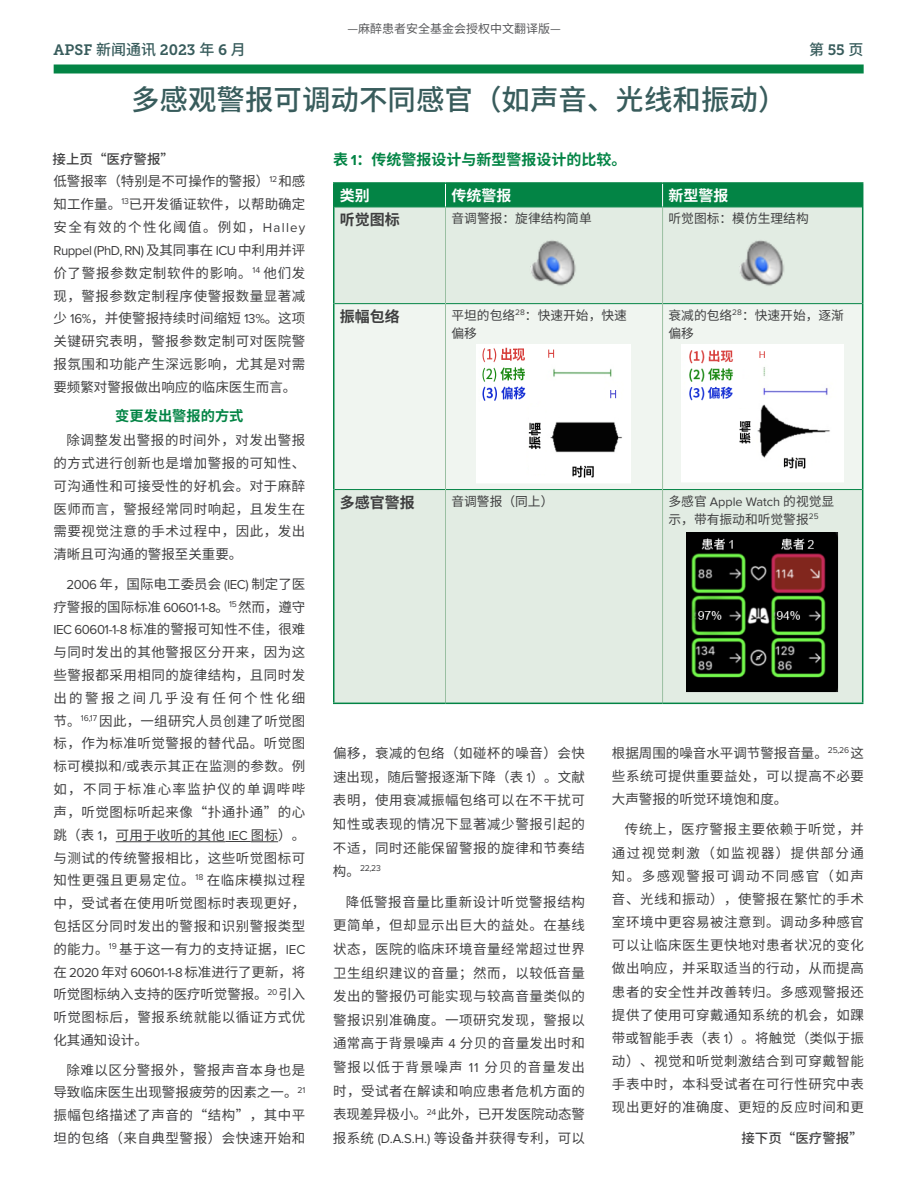
<style>
.page{position:relative;width:918px;height:1188px;background:#fff}
.page>*{position:absolute;margin:0;border:0;box-sizing:border-box;transform-origin:0 0}
.t1{font:500 28.5px "Source Han Sans CN";color:#385c5c}
.t2{font:700 15px "Source Han Sans CN";color:#038445}
.t3{font:15px "Museo Slab 700";color:#385c5c}
.t4{font:700 15px "Source Han Sans CN";color:#3e3e3f}
.t5{font:700 15px "Source Han Sans CN";color:#fff}
.t6{font:500 15px "Source Han Sans CN";color:#385c5c}
.t7{font:700 14.25px "Source Han Sans CN";color:#038445}
.t8{font:13.5px/22.8px "Source Han Sans CN";letter-spacing:.04em;color:#3e3e3f;text-align:justify}
.t9{font:13.5px "Proxima Nova";letter-spacing:-.035em;color:#3e3e3f}
.t10{font:500 13.5px "Source Han Sans CN";color:#3e3e3f}
.t11{font:12.75px/18px "Source Han Sans CN";color:#3e3e3f}
.t12{font:12.75px "Proxima Nova";color:#3e3e3f}
.t13{font:12px "Source Han Sans CN";color:#57585a}
.t14{font:8.7px "Proxima Nova";color:#3e3e3f}
.s1{font-family:"Source Han Sans CN";font-weight:500}
.s2{font-family:"Museo Slab 700";font-weight:400}
.s3{font-family:"Proxima Nova"}
.s4{font-family:"Source Han Sans CN"}
.s5{font-family:"Source Han Sans CN";font-size:13.5px}
</style>
<div class="page">
<div style="left:54px;top:64px;width:810px;height:10px;background:#038445"></div>
<hr style="left:116px;top:841px;width:109px;height:1px;background:#3e3e3f">
<svg style="left:225px;top:841px;width:53px;height:1px"></svg>
<div style="left:334px;top:208px;width:528px;height:495px;background:#e2ece3"></div>
<div style="left:334px;top:304px;width:528px;height:185px;background:#f0f5f0"></div>
<hr style="left:334px;top:207px;width:112px;height:1px;background:#038445">
<hr style="left:446px;top:207px;width:217px;height:1px;background:#038445">
<hr style="left:663px;top:207px;width:199px;height:1px;background:#038445">
<hr style="left:334px;top:303px;width:111px;height:1px;background:#038445">
<hr style="left:446px;top:303px;width:216px;height:1px;background:#038445">
<hr style="left:663px;top:303px;width:199px;height:1px;background:#038445">
<hr style="left:334px;top:489px;width:111px;height:1px;background:#038445">
<hr style="left:446px;top:489px;width:216px;height:1px;background:#038445">
<hr style="left:663px;top:489px;width:199px;height:1px;background:#038445">
<hr style="left:445px;top:207px;width:1px;height:97px;background:#9abfa2">
<hr style="left:662px;top:207px;width:1px;height:97px;background:#9abfa2">
<hr style="left:445px;top:304px;width:1px;height:186px;background:#9abfa2">
<hr style="left:662px;top:304px;width:1px;height:186px;background:#9abfa2">
<hr style="left:445px;top:490px;width:1px;height:213px;background:#9abfa2">
<hr style="left:662px;top:490px;width:1px;height:213px;background:#9abfa2">
<hr style="left:333px;top:182px;width:113px;height:2px;background:#038445">
<hr style="left:446px;top:182px;width:217px;height:2px;background:#038445">
<hr style="left:663px;top:182px;width:200px;height:2px;background:#038445">
<div style="left:333px;top:183px;width:530px;height:24px;background:#038445"></div>
<hr style="left:333px;top:207px;width:1px;height:97px;background:#038445">
<hr style="left:862px;top:207px;width:1px;height:97px;background:#038445">
<hr style="left:333px;top:304px;width:1px;height:186px;background:#038445">
<hr style="left:862px;top:304px;width:1px;height:186px;background:#038445">
<hr style="left:333px;top:490px;width:1px;height:213px;background:#038445">
<hr style="left:862px;top:490px;width:1px;height:213px;background:#038445">
<hr style="left:333px;top:703px;width:113px;height:1px;background:#038445">
<hr style="left:446px;top:703px;width:217px;height:1px;background:#038445">
<hr style="left:663px;top:703px;width:200px;height:1px;background:#038445">
<img style="left:515px;top:230px;width:78px;height:68px">
<img style="left:724px;top:230px;width:78px;height:68px">
<img style="left:477px;top:345px;width:153px;height:139px">
<img style="left:681px;top:345px;width:163px;height:138px">
<img style="left:686px;top:533px;width:153px;height:160px">
<p class="t13" style="left:347px;top:21px;width:215px">—麻醉患者安全基金会授权中文翻译版—</p>
<p class="t3" style="left:54px;top:41px;width:194px">APSF <span class="s1">新闻通讯</span> 2023 <span class="s1">年</span> 6 <span class="s1">月</span></p>
<p class="t6" style="left:809px;top:41px;width:56px">第 <span class="s2">55</span> 页</p>
<h1 class="t1" style="left:131px;top:83px;width:657px">多感观警报可调动不同感官（如声音、光线和振动）</h1>
<p class="t10" style="left:53px;top:151px;width:123px">接上页“医疗警报”</p>
<p class="t8" style="left:53px;top:170px;width:254px">低警报率（特别是不可操作的警报）<sup>12</sup> 和感知工作量。<sup>13</sup>已开发循证软件，以帮助确定安全有效的个性化阈值。例如，<span class="s3">Halley</span></p>
<p class="t9" style="left:53px;top:243px;width:254px">Ruppel (PhD, RN) <span class="s4">及其同事在</span> ICU <span class="s4">中利用并评</span></p>
<p class="t8" style="left:53px;top:262px;width:254px">价了警报参数定制软件的影响。<sup>14</sup> 他们发现，警报参数定制程序使警报数量显著减少 <span class="s3">16%</span>，并使警报持续时间缩短 <span class="s3">13%</span>。这项关键研究表明，警报参数定制可对医院警报氛围和功能产生深远影响，尤其是对需要频繁对警报做出响应的临床医生而言。</p>
<p class="t7" style="left:115px;top:408px;width:130px">变更发出警报的方式</p>
<p class="t8" style="left:53px;top:429px;width:253px;text-indent:13px">除调整发出警报的时间外，对发出警报的方式进行创新也是增加警报的可知性、可沟通性和可接受性的好机会。对于麻醉医师而言，警报经常同时响起，且发生在需要视觉注意的手术过程中，因此，发出清晰且可沟通的警报至关重要。</p>
<p class="t8" style="left:53px;top:573px;width:254px;text-indent:13px"><span class="s3">2006</span> 年，国际电工委员会 <span class="s3">(IEC)</span> 制定了医疗警报的国际标准 <span class="s3">60601-1-8</span>。<sup>15</sup> 然而，遵守<span class="s3">IEC 60601-1-8</span> 标准的警报可知性不佳，很难与同时发出的其他警报区分开来，因为这些警报都采用相同的旋律结构，且同时发出的警报之间几乎没有任何个性化细节。<sup>16,17</sup> 因此，一组研究人员创建了听觉图标，作为标准听觉警报的替代品。听觉图标可模拟和<span class="s3">/</span>或表示其正在监测的参数。例如，不同于标准心率监护仪的单调哔哔声，听觉图标听起来像“扑通扑通”的心跳（表 <span class="s3">1</span>，可用于收听的其他 <span class="s3">IEC</span> 图标）。与测试的传统警报相比，这些听觉图标可知性更强且更易定位。<sup>18</sup> 在临床模拟过程中，受试者在使用听觉图标时表现更好，包括区分同时发出的警报和识别警报类型的能力。<sup>19</sup> 基于这一有力的支持证据，<span class="s3">IEC</span></p>
<p class="t9" style="left:53px;top:964px;width:254px"><span class="s4">在</span> 2020 <span class="s4">年对</span> 60601-1-8 <span class="s4">标准进行了更新，将</span></p>
<p class="t8" style="left:53px;top:983px;width:253px">听觉图标纳入支持的医疗听觉警报。<sup>20</sup> 引入听觉图标后，警报系统就能以循证方式优化其通知设计。</p>
<p class="t8" style="left:53px;top:1059px;width:254px;text-indent:13px">除难以区分警报外，警报声音本身也是导致临床医生出现警报疲劳的因素之一。<sup>21</sup>振幅包络描述了声音的“结构”，其中平坦的包络（来自典型警报）会快速开始和</p>
<p class="t2" style="left:333px;top:151px;width:295px">表 <span class="s3">1</span>：传统警报设计与新型警报设计的比较。</p>
<p class="t5" style="left:340px;top:187px;width:31px">类别</p>
<p class="t5" style="left:452px;top:187px;width:61px">传统警报</p>
<p class="t5" style="left:669px;top:187px;width:61px">新型警报</p>
<p class="t4" style="left:340px;top:211px;width:61px">听觉图标</p>
<p class="t11" style="left:452px;top:210px;width:142px">音调警报：旋律结构简单</p>
<p class="t11" style="left:669px;top:210px;width:142px">听觉图标：模仿生理结构</p>
<p class="t4" style="left:340px;top:308px;width:61px">振幅包络</p>
<p class="t11" style="left:451px;top:306px;width:177px">平坦的包络<sup>28</sup>：快速开始，快速偏移</p>
<p class="t11" style="left:669px;top:306px;width:177px">衰减的包络<sup>28</sup>：快速开始，逐渐偏移</p>
<p class="t4" style="left:340px;top:494px;width:76px">多感官警报</p>
<p class="t11" style="left:451px;top:492px;width:103px">音调警报（同上）</p>
<p class="t12" style="left:669px;top:494px;width:167px"><span class="s4">多感官</span> Apple Watch <span class="s4">的视觉显</span></p>
<p class="t11" style="left:669px;top:510px;width:152px">示，带有振动和听觉警报<sup>25</sup></p>
<p class="t8" style="left:333px;top:742px;width:253px;line-height:23.7px">偏移，衰减的包络（如碰杯的噪音）会快速出现，随后警报逐渐下降（表 <span class="s3">1</span>）。文献表明，使用衰减振幅包络可以在不干扰可知性或表现的情况下显著减少警报引起的不适，同时还能保留警报的旋律和节奏结</p>
<p class="t14" style="left:333px;top:864px;width:49px"><span class="s5">构。</span>22,23</p>
<p class="t8" style="left:333px;top:890px;width:254px;line-height:23.7px;text-indent:13px">降低警报音量比重新设计听觉警报结构更简单，但却显示出巨大的益处。在基线状态，医院的临床环境音量经常超过世界卫生组织建议的音量；然而，以较低音量发出的警报仍可能实现与较高音量类似的警报识别准确度。一项研究发现，警报以通常高于背景噪声 <span class="s3">4</span> 分贝的音量发出时和警报以低于背景噪声 <span class="s3">11</span> 分贝的音量发出时，受试者在解读和响应患者危机方面的表现差异极小。<sup>24</sup> 此外，已开发医院动态警报系统 <span class="s3">(D.A.S.H.)</span> 等设备并获得专利，可以</p>
<p class="t8" style="left:612px;top:742px;width:254px">根据周围的噪音水平调节警报音量。<sup>25,26</sup> 这些系统可提供重要益处，可以提高不必要大声警报的听觉环境饱和度。</p>
<p class="t8" style="left:612px;top:818px;width:253px;text-indent:13px">传统上，医疗警报主要依赖于听觉，并通过视觉刺激（如监视器）提供部分通知。多感观警报可调动不同感官（如声音、光线和振动），使警报在繁忙的手术室环境中更容易被注意到。调动多种感官可以让临床医生更快地对患者状况的变化做出响应，并采取适当的行动，从而提高患者的安全性并改善转归。多感观警报还提供了使用可穿戴通知系统的机会，如踝带或智能手表（表 <span class="s3">1</span>）。将触觉（类似于振动）、视觉和听觉刺激结合到可穿戴智能手表中时，本科受试者在可行性研究中表现出更好的准确度、更短的反应时间和更</p>
<p class="t10" style="left:741px;top:1130px;width:123px">接下页“医疗警报”</p>
</div>
